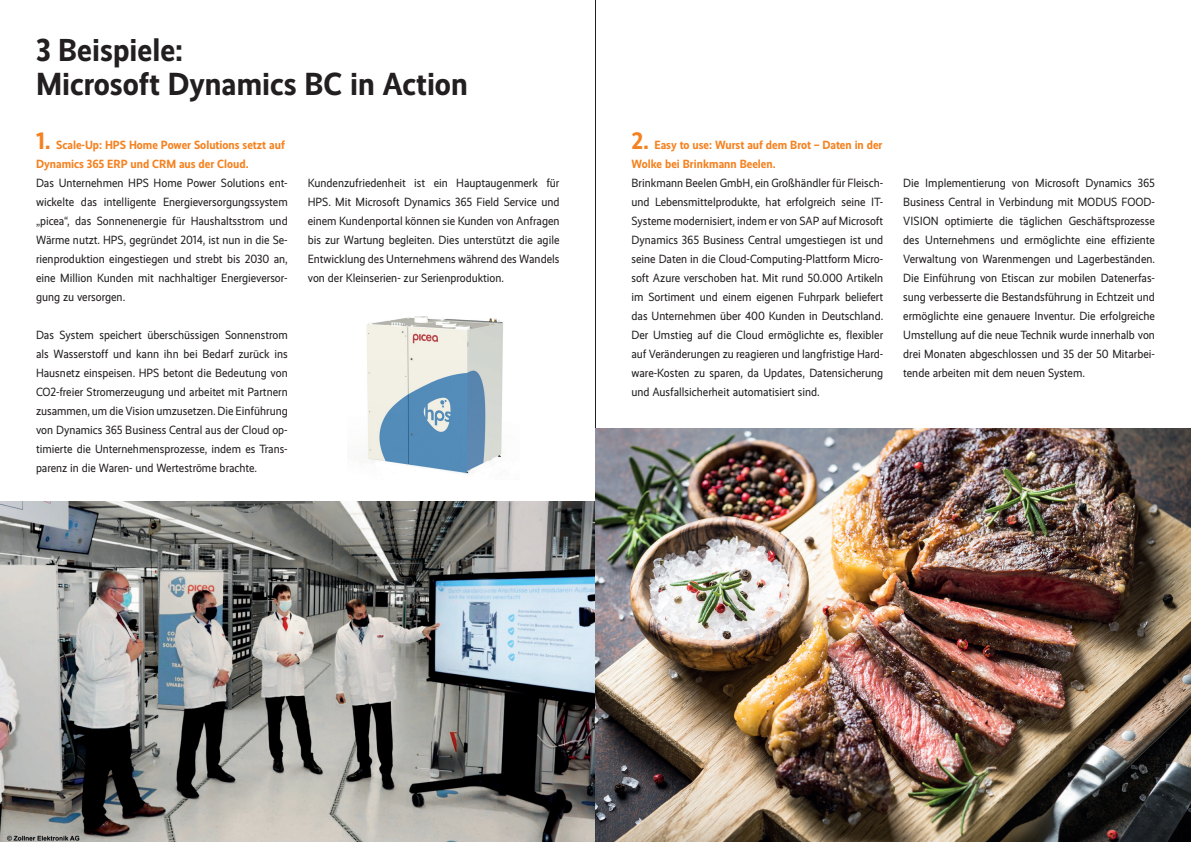
<style>
.page{position:relative;width:1191px;height:842px;background:#fff}
.page>*{position:absolute;margin:0;border:0;box-sizing:border-box;transform-origin:0 0}
.HL_Titel_32pt_bold{font:700 32.2px "Realist Narrow";color:#231f20}
.HL_Titel_32pt_bold-2{font:700 32px "Realist Narrow";color:#231f20}
.t1{font:12px/19px "Realist Narrow";color:#231f20;text-align:justify}
.t2{font:700 12px/19px "Realist Narrow";color:#f58220}
.s1{font-size:24px}
</style>
<div class="page">
<hr style="left:595px;top:0;width:1px;height:842px;background:#231f20">
<img style="left:366px;top:316px;width:137px;height:158px">
<img style="left:0;top:502px;width:595px;height:340px">
<img style="left:595px;top:429px;width:596px;height:413px">
<p class="HL_Titel_32pt_bold-2" style="left:36px;top:31px;width:149px">3 Beispiele:</p>
<p class="HL_Titel_32pt_bold" style="left:36px;top:66px;width:433px">Microsoft Dynamics BC in Action</p>
<p class="t2" style="left:36px;top:136px;width:250px"><span class="s1">1.</span> Scale-Up: HPS Home Power Solutions setzt auf<br>Dynamics 365 ERP und CRM aus der Cloud.</p>
<p class="t1" style="left:36px;top:174px;width:253px">Das Unternehmen HPS Home Power Solutions ent&shy;wickelte das intelligente Energieversorgungssystem „picea“, das Sonnenenergie für Haushaltsstrom und Wärme nutzt. HPS, gegründet 2014, ist nun in die Se&shy;rienproduktion eingestiegen und strebt bis 2030 an, eine Million Kunden mit nachhaltiger Energieversor&shy;gung zu versorgen.</p>
<p class="t1" style="left:36px;top:326px;width:253px">Das System speichert überschüssigen Sonnenstrom als Wasserstoff und kann ihn bei Bedarf zurück ins Hausnetz einspeisen. HPS betont die Bedeutung von CO2-freier Stromerzeugung und arbeitet mit Partnern zusammen, um die Vision umzusetzen. Die Einführung von Dynamics 365 Business Central aus der Cloud op&shy;timierte die Unternehmensprozesse, indem es Trans&shy;parenz in die Waren- und Werteströme brachte.</p>
<p class="t1" style="left:308px;top:174px;width:253px">Kundenzufriedenheit ist ein Hauptaugenmerk für HPS. Mit Microsoft Dynamics 365 Field Service und einem Kundenportal können sie Kunden von Anfragen bis zur Wartung begleiten. Dies unterstützt die agile Entwicklung des Unternehmens während des Wandels von der Kleinserien- zur Serienproduktion.</p>
<p class="t2" style="left:631px;top:136px;width:252px"><span class="s1">2.</span> Easy to use: Wurst auf dem Brot – Daten in der<br>Wolke bei Brinkmann Beelen.</p>
<p class="t1" style="left:631px;top:174px;width:253px">Brinkmann Beelen GmbH, ein Großhändler für Fleisch&shy;und Lebensmittelprodukte, hat erfolgreich seine IT-Systeme modernisiert, indem er von SAP auf Microsoft Dynamics 365 Business Central umgestiegen ist und seine Daten in die Cloud-Computing-Plattform Micro&shy;soft Azure verschoben hat. Mit rund 50.000 Artikeln im Sortiment und einem eigenen Fuhrpark beliefert das Unternehmen über 400 Kunden in Deutschland.<br>Der Umstieg auf die Cloud ermöglichte es, flexibler auf Veränderungen zu reagieren und langfristige Hard&shy;ware-Kosten zu sparen, da Updates, Datensicherung und Ausfallsicherheit automatisiert sind.</p>
<p class="t1" style="left:903px;top:174px;width:253px">Die Implementierung von Microsoft Dynamics 365<br>Business Central in Verbindung mit MODUS FOOD-VISION optimierte die täglichen Geschäftsprozesse des Unternehmens und ermöglichte eine effiziente Verwaltung von Warenmengen und Lagerbeständen.<br>Die Einführung von Etiscan zur mobilen Datenerfas&shy;sung verbesserte die Bestandsführung in Echtzeit und ermöglichte eine genauere Inventur. Die erfolgreiche Umstellung auf die neue Technik wurde innerhalb von drei Monaten abgeschlossen und 35 der 50 Mitarbei&shy;tende arbeiten mit dem neuen System.</p>
</div>
